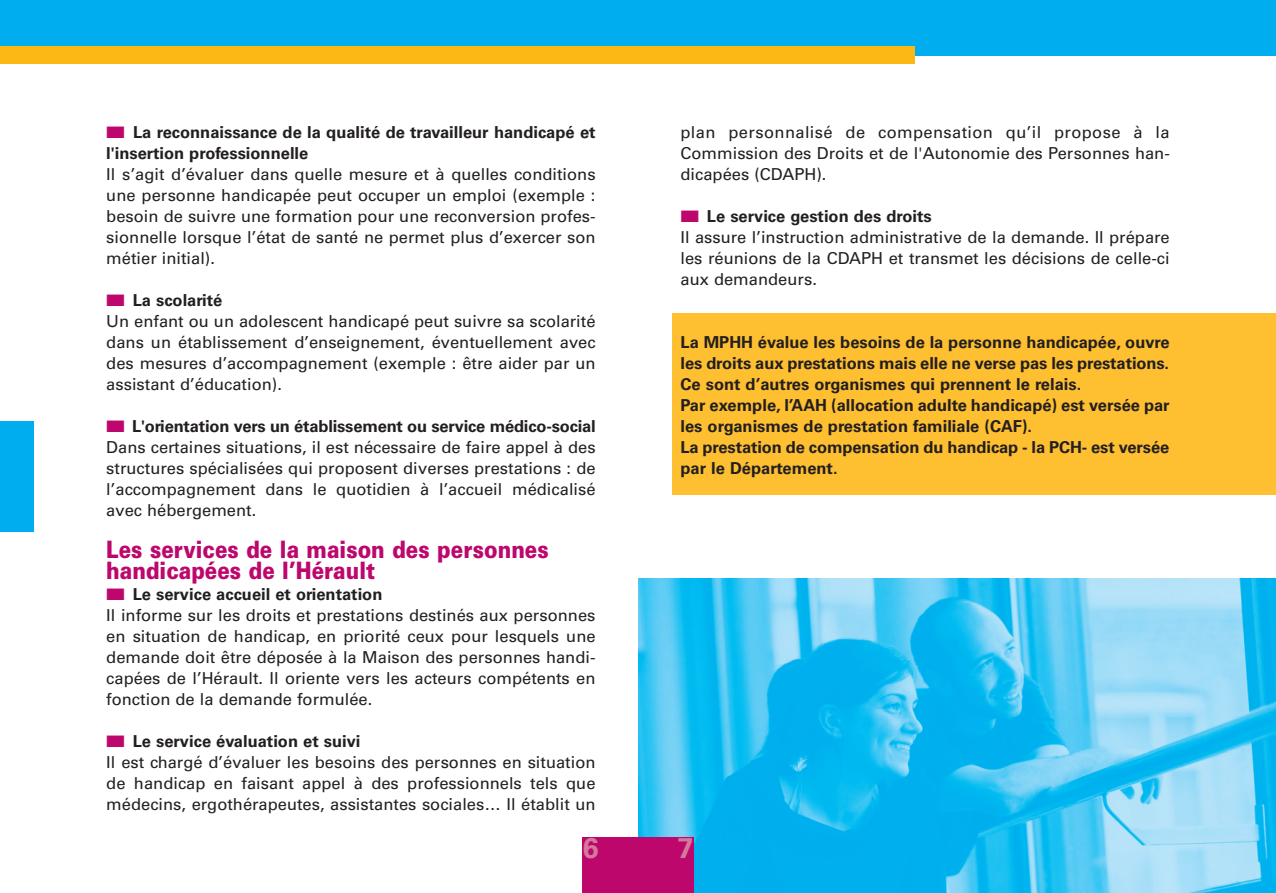
<style>
.page{position:relative;width:1276px;height:893px;background:#fff}
.page>*{position:absolute;margin:0;border:0;box-sizing:border-box;transform-origin:0 0}
.t1{font:700 28.5px "Univers";color:#d4799b}
.t2{font:900 24px/21px "Univers";color:#bd076d;scale:.85 1}
.t3{font:16.5px/21px "Univers";color:#231f20}
.t4{font:700 16.5px/21px "Univers";color:#231f20}
.s1{color:#bd076d}
.s2{font-weight:700}
</style>
<div class="page">
<img style="left:638px;top:578px;width:638px;height:315px">
<div style="left:672px;top:313px;width:604px;height:182px;background:#febf31"></div>
<div style="left:0;top:0;width:1276px;height:55px;background:#00aeef"></div>
<div style="left:0;top:47px;width:914px;height:17px;background:#fcb814"></div>
<div style="left:583px;top:838px;width:55px;height:55px;background:#bd076d"></div>
<div style="left:638px;top:838px;width:55px;height:55px;background:#bd076d"></div>
<div style="left:0;top:421px;width:34px;height:110px;background:#00aeef"></div>
<p class="t4" style="left:106px;top:123px;width:491px"><span class="s1">■</span> La reconnaissance de la qualité de travailleur handicapé et l'insertion professionnelle</p>
<p class="t3" style="left:106px;top:165px;width:491px;text-align:justify">Il s’agit d’évaluer dans quelle mesure et à quelles conditions une personne handicapée peut occuper un emploi (exemple : besoin de suivre une formation pour une reconversion profes&shy;sionnelle lorsque l’état de santé ne permet plus d’exercer son métier initial).</p>
<p class="t3" style="left:106px;top:291px;width:491px"><span class="s1">■</span> <span class="s2">La scolarité<br></span>Un enfant ou un adolescent handicapé peut suivre sa scolarité dans un établissement d’enseignement, éventuellement avec des mesures d’accompagnement (exemple : être aider par un assistant d’éducation).</p>
<p class="t3" style="left:106px;top:417px;width:491px;text-align:justify"><span class="s1">■</span> <span class="s2">L'orientation vers un établissement ou service médico-social </span>Dans certaines situations, il est nécessaire de faire appel à des structures spécialisées qui proposent diverses prestations : de l’accompagnement dans le quotidien à l’accueil médicalisé avec hébergement.</p>
<h2 class="t2" style="left:106px;top:541px;width:522px">Les services de la maison des personnes handicapées de l’Hérault</h2>
<p class="t3" style="left:106px;top:585px;width:491px"><span class="s1">■</span> <span class="s2">Le service accueil et orientation<br></span>Il informe sur les droits et prestations destinés aux personnes en situation de handicap, en priorité ceux pour lesquels une demande doit être déposée à la Maison des personnes handi&shy;capées de l’Hérault. Il oriente vers les acteurs compétents en fonction de la demande formulée.</p>
<p class="t3" style="left:106px;top:732px;width:491px"><span class="s1">■</span> <span class="s2">Le service évaluation et suivi<br></span>Il est chargé d’évaluer les besoins des personnes en situation de handicap en faisant appel à des professionnels tels que médecins, ergothérapeutes, assistantes sociales… Il établit un</p>
<p class="t3" style="left:680px;top:123px;width:491px;text-align:justify">plan personnalisé de compensation qu’il propose à la Commission des Droits et de l'Autonomie des Personnes han&shy;dicapées (CDAPH).</p>
<p class="t3" style="left:680px;top:207px;width:491px"><span class="s1">■</span> <span class="s2">Le service gestion des droits<br></span>Il assure l’instruction administrative de la demande. Il prépare les réunions de la CDAPH et transmet les décisions de celle-ci aux demandeurs.</p>
<p class="t4" style="left:680px;top:333px;width:491px">La MPHH évalue les besoins de la personne handicapée, ouvre les droits aux prestations mais elle ne verse pas les prestations.<br>Ce sont d’autres organismes qui prennent le relais.<br>Par exemple, l’AAH (allocation adulte handicapé) est versée par les organismes de prestation familiale (CAF).<br>La prestation de compensation du handicap - la PCH- est versée par le Département.</p>
<h1 class="t1" style="left:583px;top:838px;width:17px">6</h1>
<h1 class="t1" style="left:677px;top:838px;width:17px">7</h1>
</div>
